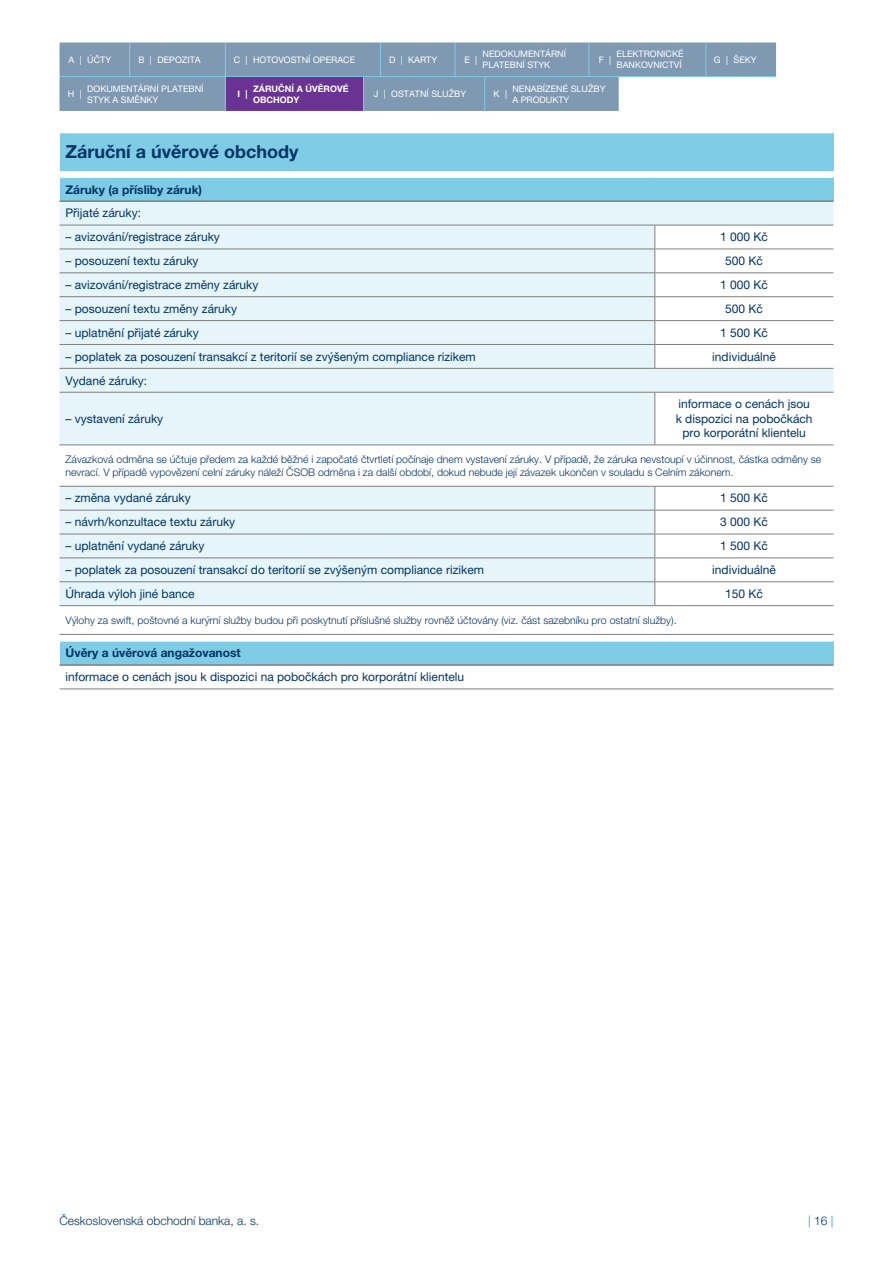
<style>
.page{position:relative;width:893px;height:1263px;background:#fff}
.page>*{position:absolute;margin:0;border:0;box-sizing:border-box;transform-origin:0 0}
.Nadpis_hlavni_2{font:700 18px "Helvetica Neue LT Pro";color:#036}
.Normal_polozka{font:12px "Helvetica Neue LT Pro";color:#036}
.Normal_polozka_upros{font:12px/14.4px "Helvetica Neue LT Pro";color:#036;text-align:center}
.Nadpis_hlavni_3{font:700 12px "Helvetica Neue LT Pro";color:#036}
.t1{font:300 12px "Helvetica Neue LT Pro";color:#036}
.t2{font:300 12px "Helvetica Neue LT Pro";color:#0099cd}
.Normal_poznamka_bez{font:300 10.5px/12.6px "Helvetica Neue LT Pro";color:#036}
.t3{font:9px/10.8px "Helvetica Neue LT Pro";color:#fff}
.t4{font:700 9px/10.8px "Helvetica Neue LT Pro";color:#fff}
.s1{color:#036}
</style>
<div class="page">
<div style="left:60px;top:133px;width:773px;height:38px;background:#7fcce6"></div>
<div style="left:60px;top:177px;width:773px;height:24px;background:#7fcce6"></div>
<svg style="left:60px;top:202px;width:773px;height:70px;background:#e7f4f8"></svg>
<svg style="left:60px;top:273px;width:773px;height:361px;fill:#e5f5fa"></svg>
<hr style="left:60px;top:200px;width:595px;height:2px;background:#7f7f7f">
<hr style="left:655px;top:200px;width:178px;height:2px;background:#7f7f7f">
<hr style="left:60px;top:177px;width:595px;height:1px;background:#fff">
<hr style="left:655px;top:177px;width:178px;height:1px;background:#fff">
<hr style="left:60px;top:225px;width:595px;height:1px;background:#7f7f7f">
<hr style="left:655px;top:225px;width:178px;height:1px;background:#7f7f7f">
<hr style="left:60px;top:249px;width:595px;height:1px;background:#7f7f7f">
<hr style="left:655px;top:249px;width:178px;height:1px;background:#7f7f7f">
<hr style="left:60px;top:272px;width:595px;height:1px;background:#7f7f7f">
<hr style="left:655px;top:272px;width:178px;height:1px;background:#7f7f7f">
<hr style="left:60px;top:296px;width:595px;height:1px;background:#7f7f7f">
<hr style="left:655px;top:296px;width:178px;height:1px;background:#7f7f7f">
<hr style="left:60px;top:320px;width:595px;height:1px;background:#7f7f7f">
<hr style="left:655px;top:320px;width:178px;height:1px;background:#7f7f7f">
<hr style="left:60px;top:344px;width:595px;height:1px;background:#7f7f7f">
<hr style="left:655px;top:344px;width:178px;height:1px;background:#7f7f7f">
<hr style="left:60px;top:368px;width:595px;height:1px;background:#7f7f7f">
<hr style="left:655px;top:368px;width:178px;height:1px;background:#7f7f7f">
<hr style="left:60px;top:392px;width:595px;height:1px;background:#7f7f7f">
<hr style="left:655px;top:392px;width:178px;height:1px;background:#7f7f7f">
<hr style="left:60px;top:486px;width:595px;height:1px;background:#7f7f7f">
<hr style="left:655px;top:486px;width:178px;height:1px;background:#7f7f7f">
<hr style="left:60px;top:510px;width:595px;height:1px;background:#7f7f7f">
<hr style="left:655px;top:510px;width:178px;height:1px;background:#7f7f7f">
<hr style="left:60px;top:534px;width:595px;height:1px;background:#7f7f7f">
<hr style="left:655px;top:534px;width:178px;height:1px;background:#7f7f7f">
<hr style="left:60px;top:557px;width:595px;height:1px;background:#7f7f7f">
<hr style="left:655px;top:557px;width:178px;height:1px;background:#7f7f7f">
<hr style="left:60px;top:581px;width:595px;height:1px;background:#7f7f7f">
<hr style="left:655px;top:581px;width:178px;height:1px;background:#7f7f7f">
<hr style="left:60px;top:605px;width:595px;height:1px;background:#7f7f7f">
<hr style="left:655px;top:605px;width:178px;height:1px;background:#7f7f7f">
<hr style="left:60px;top:634px;width:595px;height:1px;background:#7f7f7f">
<hr style="left:655px;top:634px;width:178px;height:1px;background:#7f7f7f">
<svg style="left:654px;top:225px;width:1px;height:143px"></svg>
<hr style="left:654px;top:393px;width:1px;height:51px;background:#7f7f7f">
<hr style="left:60px;top:444px;width:595px;height:1px;background:#7f7f7f">
<hr style="left:655px;top:444px;width:178px;height:1px;background:#7f7f7f">
<svg style="left:654px;top:487px;width:1px;height:118px"></svg>
<div style="left:60px;top:641px;width:773px;height:24px;background:#7fcce6"></div>
<hr style="left:60px;top:664px;width:773px;height:2px;background:#7f7f7f">
<hr style="left:60px;top:641px;width:773px;height:1px;background:#fff">
<hr style="left:60px;top:688px;width:773px;height:1px;background:#7f7f7f">
<svg style="left:60px;top:43px;width:716px;height:68px;background:#8b9bb8"></svg>
<hr style="left:363px;top:77px;width:1px;height:34px;background:#80cce6">
<hr style="left:484px;top:77px;width:1px;height:34px;background:#80cce6">
<hr style="left:225px;top:77px;width:1px;height:34px;background:#80cce6">
<p class="t3" style="left:69px;top:54px;width:7px">A</p>
<p class="t3" style="left:80px;top:54px;width:3px">|</p>
<p class="t3" style="left:87px;top:54px;width:25px">ÚČTY</p>
<p class="t3" style="left:138px;top:54px;width:8px">B</p>
<p class="t3" style="left:150px;top:54px;width:3px">|</p>
<p class="t3" style="left:157px;top:54px;width:45px">DEPOZITA</p>
<p class="t3" style="left:234px;top:54px;width:8px">C</p>
<p class="t3" style="left:246px;top:54px;width:3px">|</p>
<p class="t3" style="left:253px;top:54px;width:104px">HOTOVOSTNÍ OPERACE</p>
<p class="t3" style="left:389px;top:54px;width:8px">D</p>
<p class="t3" style="left:401px;top:54px;width:3px">|</p>
<p class="t3" style="left:408px;top:54px;width:30px">KARTY</p>
<p class="t3" style="left:464px;top:54px;width:7px">E</p>
<p class="t3" style="left:475px;top:54px;width:3px">|</p>
<p class="t3" style="left:483px;top:48px;width:85px">NEDOKUMENTÁRNÍ<br>PLATEBNÍ STYK</p>
<p class="t3" style="left:599px;top:54px;width:7px">F</p>
<p class="t3" style="left:609px;top:54px;width:3px">|</p>
<p class="t3" style="left:617px;top:48px;width:69px">ELEKTRONICKÉ<br>BANKOVNICTVÍ</p>
<p class="t3" style="left:714px;top:54px;width:8px">G</p>
<p class="t3" style="left:726px;top:54px;width:3px">|</p>
<p class="t3" style="left:733px;top:54px;width:25px">ŠEKY</p>
<p class="t3" style="left:68px;top:88px;width:8px">H</p>
<p class="t3" style="left:80px;top:88px;width:3px">|</p>
<p class="t3" style="left:87px;top:83px;width:118px">DOKUMENTÁRNÍ PLATEBNÍ<br>STYK A SMĚNKY</p>
<p class="t4" style="left:238px;top:88px;width:4px">I</p>
<p class="t4" style="left:246px;top:88px;width:4px">|</p>
<p class="t4" style="left:253px;top:83px;width:97px">ZÁRUČNÍ A ÚVĚROVÉ<br>OBCHODY</p>
<p class="t3" style="left:374px;top:88px;width:6px">J</p>
<p class="t3" style="left:384px;top:88px;width:3px">|</p>
<p class="t3" style="left:391px;top:88px;width:76px">OSTATNÍ SLUŽBY</p>
<p class="t3" style="left:494px;top:88px;width:8px">K</p>
<p class="t3" style="left:505px;top:88px;width:3px">|</p>
<p class="t3" style="left:512px;top:83px;width:95px">NENABÍZENÉ SLUŽBY<br>A PRODUKTY</p>
<p class="Nadpis_hlavni_2" style="left:66px;top:141px;width:235px">Záruční a úvěrové obchody</p>
<p class="Nadpis_hlavni_3" style="left:66px;top:182px;width:138px">Záruky (a přísliby záruk)</p>
<p class="Normal_polozka_upros" style="left:66px;top:206px;width:77px">Přijaté záruky:</p>
<p class="Normal_polozka" style="left:66px;top:230px;width:156px">– avizování/registrace záruky</p>
<p class="Normal_polozka_upros" style="left:720px;top:230px;width:49px">1 000 Kč</p>
<p class="Normal_polozka" style="left:66px;top:254px;width:135px">– posouzení textu záruky</p>
<p class="Normal_polozka_upros" style="left:725px;top:254px;width:39px">500 Kč</p>
<p class="Normal_polozka" style="left:66px;top:278px;width:194px">– avizování/registrace změny záruky</p>
<p class="Normal_polozka_upros" style="left:720px;top:277px;width:49px">1 000 Kč</p>
<p class="Normal_polozka" style="left:66px;top:301px;width:173px">– posouzení textu změny záruky</p>
<p class="Normal_polozka_upros" style="left:725px;top:301px;width:39px">500 Kč</p>
<p class="Normal_polozka" style="left:66px;top:325px;width:135px">– uplatnění přijaté záruky</p>
<p class="Normal_polozka_upros" style="left:720px;top:325px;width:49px">1 500 Kč</p>
<p class="Normal_polozka" style="left:66px;top:349px;width:412px">– poplatek za posouzení transakcí z teritorií se zvýšeným compliance rizikem</p>
<p class="Normal_polozka_upros" style="left:712px;top:349px;width:65px">individuálně</p>
<p class="Normal_polozka_upros" style="left:66px;top:373px;width:83px">Vydané záruky:</p>
<p class="Normal_polozka" style="left:66px;top:411px;width:99px">– vystavení záruky</p>
<p class="Normal_polozka_upros" style="left:676px;top:397px;width:138px">informace o cenách jsou k dispozici na pobočkách pro korporátní klientelu</p>
<p class="Normal_poznamka_bez" style="left:66px;top:453px;width:757px">Závazková odměna se účtuje předem za každé běžné i započaté čtvrtletí počínaje dnem vystavení záruky. V případě, že záruka nevstoupí v účinnost, částka odměny se nevrací. V případě vypovězení celní záruky náleží ČSOB odměna i za další období, dokud nebude její závazek ukončen v souladu s Celním zákonem.</p>
<p class="Normal_polozka" style="left:66px;top:491px;width:127px">– změna vydané záruky</p>
<p class="Normal_polozka_upros" style="left:720px;top:491px;width:49px">1 500 Kč</p>
<p class="Normal_polozka" style="left:66px;top:515px;width:171px">– návrh/konzultace textu záruky</p>
<p class="Normal_polozka_upros" style="left:720px;top:515px;width:49px">3 000 Kč</p>
<p class="Normal_polozka" style="left:66px;top:539px;width:140px">– uplatnění vydané záruky</p>
<p class="Normal_polozka_upros" style="left:720px;top:539px;width:49px">1 500 Kč</p>
<p class="Normal_polozka" style="left:66px;top:563px;width:420px">– poplatek za posouzení transakcí do teritorií se zvýšeným compliance rizikem</p>
<p class="Normal_polozka_upros" style="left:712px;top:562px;width:65px">individuálně</p>
<p class="Normal_polozka" style="left:66px;top:587px;width:131px">Úhrada výloh jiné bance</p>
<p class="Normal_polozka_upros" style="left:725px;top:586px;width:39px">150 Kč</p>
<p class="Normal_poznamka_bez" style="left:66px;top:613px;width:612px">Výlohy za swift, poštovné a kurýrní služby budou při poskytnutí příslušné služby rovněž účtovány (viz. část sazebníku pro ostatní služby).</p>
<p class="Nadpis_hlavni_3" style="left:66px;top:646px;width:177px">Úvěry a úvěrová angažovanost</p>
<p class="Normal_polozka_upros" style="left:66px;top:670px;width:400px">informace o cenách jsou k dispozici na pobočkách pro korporátní klientelu</p>
<p class="t1" style="left:60px;top:1213px;width:201px">Československá obchodní banka, a. s.</p>
<p class="t2" style="left:808px;top:1213px;width:27px">| <span class="s1">16</span> |</p>
</div>
